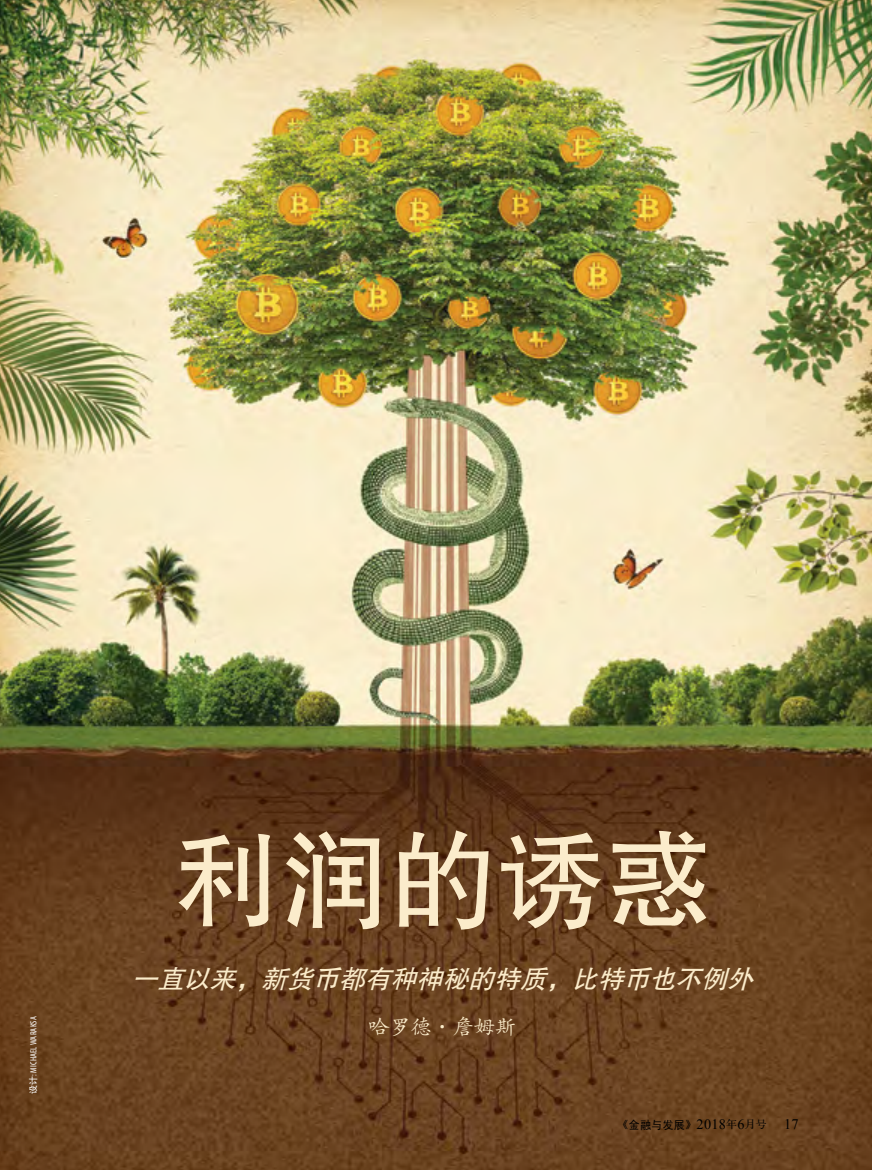
<style>
.page{position:relative;width:872px;height:1170px;background:#fff}
.page>*{position:absolute;margin:0;border:0;box-sizing:border-box;transform-origin:0 0}
.t1{font:italic 25.8px "FZHTK GBK1 0";color:#fbeccb}
.t2{font:21px "FZKTK GBK1 0";color:#fbeccb}
.t3{font:11.55px "Sim Hei";color:#000}
.t4{font:condensed 9px "Myriad Pro";letter-spacing:.02em;color:#fff}
.s1{font-family:"FZHTJW GB1 0";font-stretch:normal}
.s2{font-family:"FZHTK GBK1 0";font-size:10.05px}
.s3{font-family:"Times New Roman";font-size:14.25px}
.s4{font-family:"FZS3 K GBK1 0";font-size:10.65px}
.s5{font-family:"Times New Roman";font-size:14.55px}
</style>
<div class="page">
<img style="left:0;top:0;width:872px;height:1169px">
<svg style="left:178px;top:830px;width:528px;height:99px;background:#977859"></svg>
<p class="t4" style="left:29px;top:1093px;width:79px;rotate:-90deg"><span class="s1">设计</span>: Michael Warak sa</p>
<p class="t1" style="left:132px;top:964px;width:630px">一直以来，新货币都有种神秘的特质，比特币也不例外</p>
<p class="t2" style="left:369px;top:1015px;width:149px">哈罗德·詹姆斯</p>
<p class="t3" style="left:619px;top:1118px;width:181px"><span class="s2">《</span>金融与发展<span class="s2">》</span> <span class="s3">2018</span><span class="s4">年</span><span class="s3">6</span><span class="s4">月号</span> <span class="s5">17</span></p>
</div>
